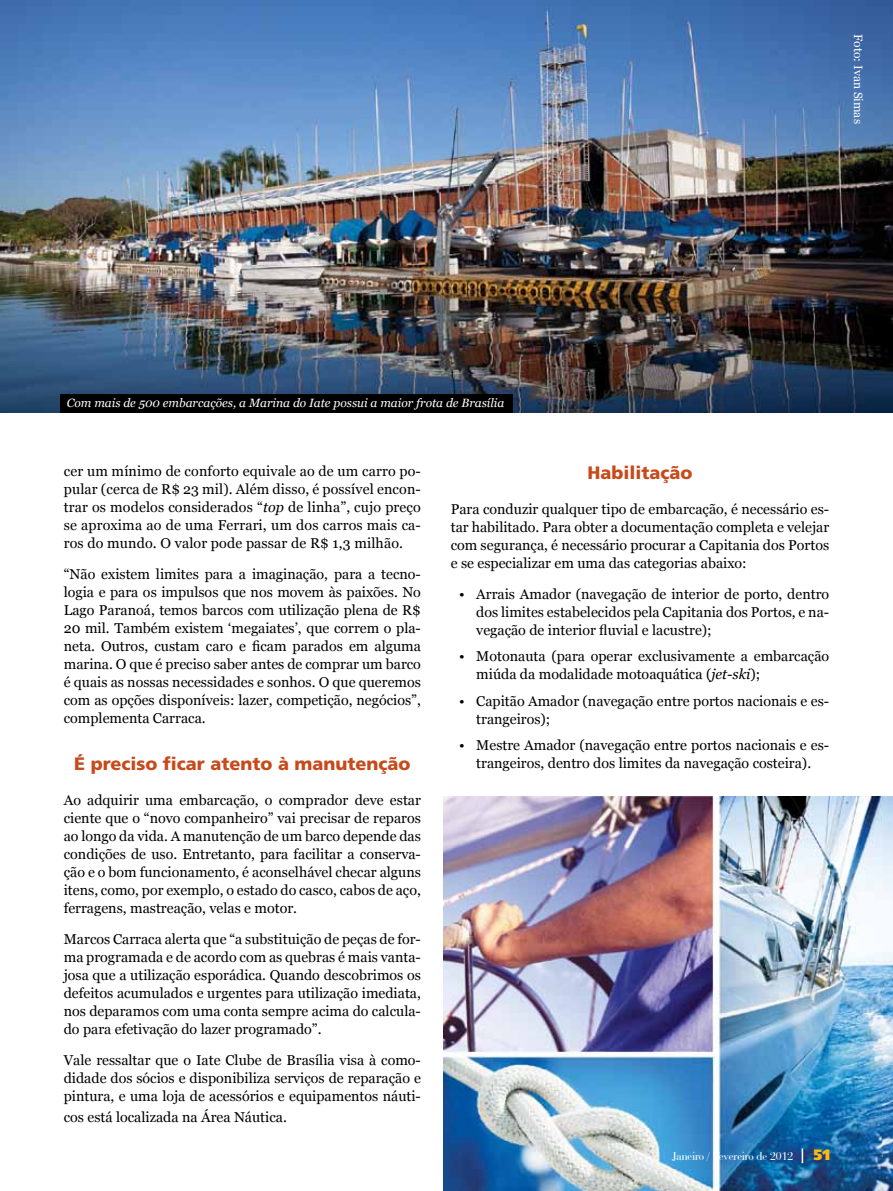
<style>
.page{position:relative;width:893px;height:1191px;background:#fff}
.page>*{position:absolute;margin:0;border:0;box-sizing:border-box;transform-origin:0 0}
.t1{font:900 18px "Frutiger LT Std";color:#c74a1b}
.t2{font:900 15px "Frutiger LT Std";color:#fdb913}
.t3{font:14.25px/18px "Georgia";color:#000;text-align:justify}
.t4{font:italic 12px "Georgia";color:#fff}
.t5{font:12px "Bauer Bodoni BT";color:#fff}
.t6{font:12px "Georgia";color:#fff}
.s1{font-style:italic}
</style>
<div class="page">
<img style="left:444px;top:797px;width:449px;height:394px">
<img style="left:0;top:0;width:893px;height:412px">
<svg style="left:802px;top:1148px;width:2px;height:15px"></svg>
<div style="left:60px;top:394px;width:452px;height:18px;background:#000"></div>
<p class="t6" style="left:865px;top:34px;width:91px;rotate:90deg">Foto: Ivan Simas</p>
<p class="t4" style="left:67px;top:395px;width:439px">Com mais de 500 embarcações, a Marina do Iate possui a maior frota de Brasília</p>
<p class="t3" style="left:64px;top:462px;width:359px">cer um mínimo de conforto equivale ao de um carro po&shy;pular (cerca de R$ 23 mil). Além disso, é possível encon&shy;trar os modelos considerados “<span class="s1">top</span> de linha”, cujo preço se aproxima ao de uma Ferrari, um dos carros mais ca&shy;ros do mundo. O valor pode passar de R$ 1,3 milhão.</p>
<p class="t3" style="left:64px;top:565px;width:359px">“Não existem limites para a imaginação, para a tecno&shy;logia e para os impulsos que nos movem às paixões. No Lago Paranoá, temos barcos com utilização plena de R$ 20 mil. Também existem ‘megaiates’, que correm o pla&shy;neta. Outros, custam caro e ficam parados em alguma marina. O que é preciso saber antes de comprar um barco é quais as nossas necessidades e sonhos. O que queremos com as opções disponíveis: lazer, competição, negócios”, complementa Carraca.</p>
<p class="t1" style="left:74px;top:753px;width:338px">É preciso ficar atento à manutenção</p>
<p class="t3" style="left:64px;top:791px;width:359px">Ao adquirir uma embarcação, o comprador deve estar ciente que o “novo companheiro” vai precisar de reparos ao longo da vida. A manutenção de um barco depende das condições de uso. Entretanto, para facilitar a conserva&shy;ção e o bom funcionamento, é aconselhável checar alguns itens, como, por exemplo, o estado do casco, cabos de aço, ferragens, mastreação, velas e motor.</p>
<p class="t3" style="left:64px;top:930px;width:359px">Marcos Carraca alerta que “a substituição de peças de for&shy;ma programada e de acordo com as quebras é mais vanta&shy;josa que a utilização esporádica. Quando descobrimos os defeitos acumulados e urgentes para utilização imediata, nos deparamos com uma conta sempre acima do calcula&shy;do para efetivação do lazer programado”.</p>
<p class="t3" style="left:64px;top:1051px;width:359px">Vale ressaltar que o Iate Clube de Brasília visa à como&shy;didade dos sócios e disponibiliza serviços de reparação e pintura, e uma loja de acessórios e equipamentos náuti-</p>
<p class="t3" style="left:64px;top:1108px;width:225px">cos está localizada na Área Náutica.</p>
<p class="t1" style="left:587px;top:462px;width:107px">Habilitação</p>
<p class="t3" style="left:451px;top:500px;width:380px">Para conduzir qualquer tipo de embarcação, é necessário es&shy;tar habilitado. Para obter a documentação completa e velejar com segurança, é necessário procurar a Capitania dos Portos e se especializar em uma das categorias abaixo:</p>
<p class="t3" style="left:476px;top:585px;width:354px;text-indent:-17px">• Arrais Amador (navegação de interior de porto, dentro dos limites estabelecidos pela Capitania dos Portos, e na&shy;vegação de interior fluvial e lacustre);</p>
<p class="t3" style="left:476px;top:647px;width:354px;text-indent:-17px">• Motonauta (para operar exclusivamente a embarcação miúda da modalidade motoaquática (<span class="s1">jet-ski</span>);</p>
<p class="t3" style="left:476px;top:692px;width:354px;text-indent:-17px">• Capitão Amador (navegação entre portos nacionais e es&shy;trangeiros);</p>
<p class="t3" style="left:459px;top:736px;width:371px;text-align:center">• Mestre Amador (navegação entre portos nacionais e es&shy;trangeiros, dentro dos limites da navegação costeira).</p>
<p class="t5" style="left:672px;top:1148px;width:122px">Janeiro / Fevereiro de 2012</p>
<p class="t2" style="left:813px;top:1145px;width:18px">51</p>
</div>
